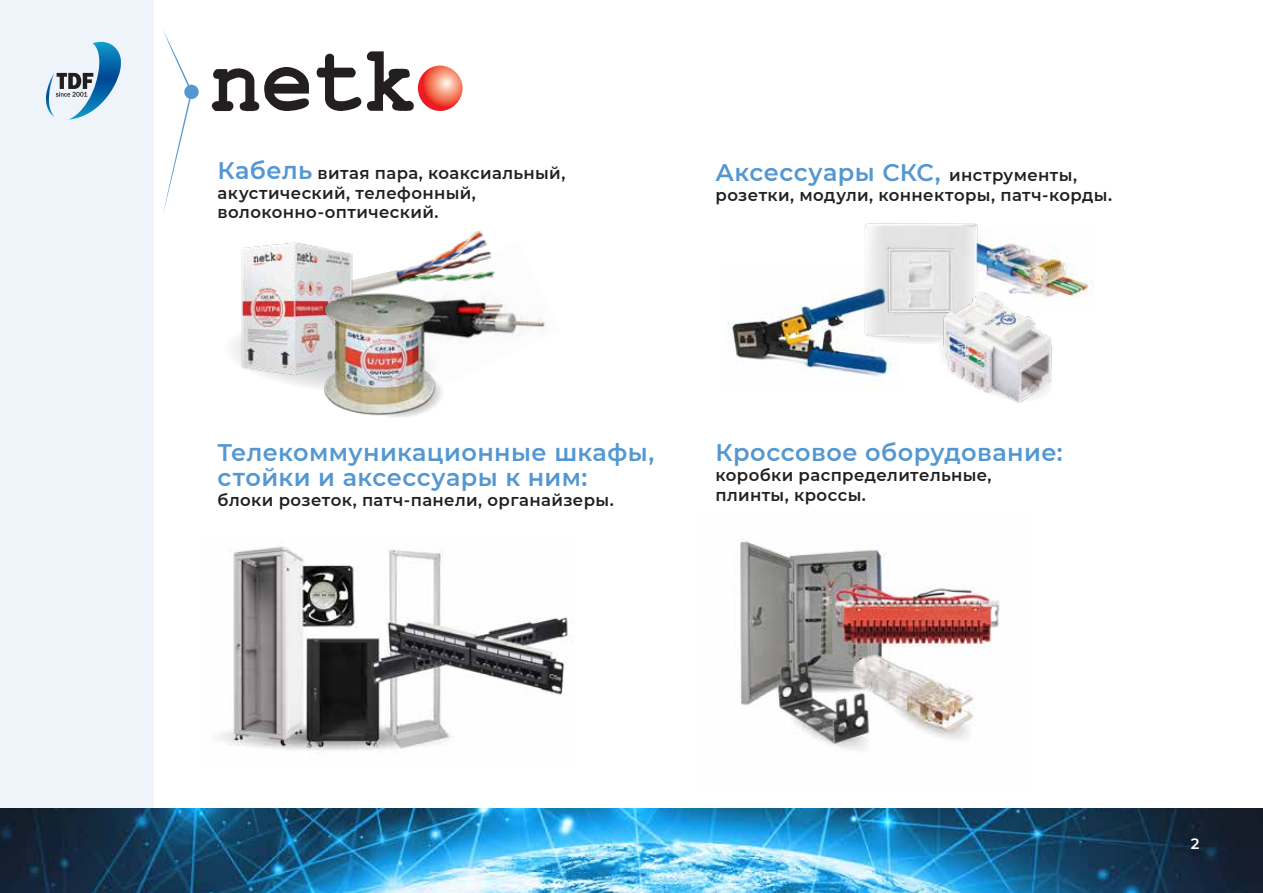
<style>
.page{position:relative;width:1263px;height:893px;background:#fff}
.page>*{position:absolute;margin:0;border:0;box-sizing:border-box;transform-origin:0 0}
.t1{font:600 24px/25.5px "Montserrat";letter-spacing:.015em;color:#5497d1}
.t2{font:600 16.5px/19.8px "Montserrat";letter-spacing:.025em;color:#231f20}
.t3{font:600 15px "Montserrat";color:#fff}
.s1{font-size:24px;color:#5497d1}
.s2{font-size:16.5px;color:#231f20}
</style>
<div class="page">
<img style="left:452px;top:305px;width:94px;height:35px">
<img style="left:740px;top:541px;width:260px;height:210px">
<div style="left:0;top:0;width:154px;height:809px;background:#eef4fa"></div>
<svg style="left:45px;top:42px;width:76px;height:78px"></svg>
<svg style="left:367px;top:51px;width:47px;height:60px"></svg>
<svg style="left:317px;top:54px;width:44px;height:57px"></svg>
<svg style="left:212px;top:67px;width:97px;height:45px"></svg>
<svg style="left:418px;top:66px;width:45px;height:45px;background:#f37260"></svg>
<img style="left:0;top:809px;width:1263px;height:84px">
<svg style="left:163px;top:30px;width:29px;height:184px"></svg>
<div style="left:184px;top:85px;width:15px;height:14px;background:#5497d1;border-radius:50%"></div>
<svg style="left:277px;top:379px;width:31px;height:7px"></svg>
<img style="left:362px;top:230px;width:143px;height:96px">
<img style="left:232px;top:242px;width:130px;height:137px">
<img style="left:308px;top:289px;width:144px;height:128px">
<img style="left:981px;top:228px;width:113px;height:69px">
<div style="left:866px;top:324px;width:111px;height:20px;background:#eaeaeb;border-radius:50%"></div>
<img style="left:864px;top:223px;width:117px;height:114px">
<img style="left:940px;top:288px;width:115px;height:115px">
<img style="left:219px;top:546px;width:349px;height:206px">
<img style="left:727px;top:270px;width:172px;height:106px">
<p class="t2" style="left:218px;top:162px;width:349px"><span class="s1">Кабель</span> витая пара, коаксиальный, акустический, телефонный, волоконно-оптический.</p>
<h1 class="t1" style="left:715px;top:159px;width:363px">Аксессуары СКС, <span class="s2">инструменты,</span></h1>
<p class="t2" style="left:715px;top:184px;width:398px">розетки, модули, коннекторы, патч-корды.</p>
<h1 class="t1" style="left:218px;top:439px;width:438px">Телекоммуникационные шкафы, стойки и аксессуары к ним:</h1>
<p class="t2" style="left:218px;top:490px;width:398px">блоки розеток, патч-панели, органайзеры.</p>
<h1 class="t1" style="left:715px;top:439px;width:349px">Кроссовое оборудование:</h1>
<p class="t2" style="left:715px;top:464px;width:278px">коробки распределительные, плинты, кроссы.</p>
<p class="t3" style="left:1191px;top:833px;width:10px">2</p>
</div>
